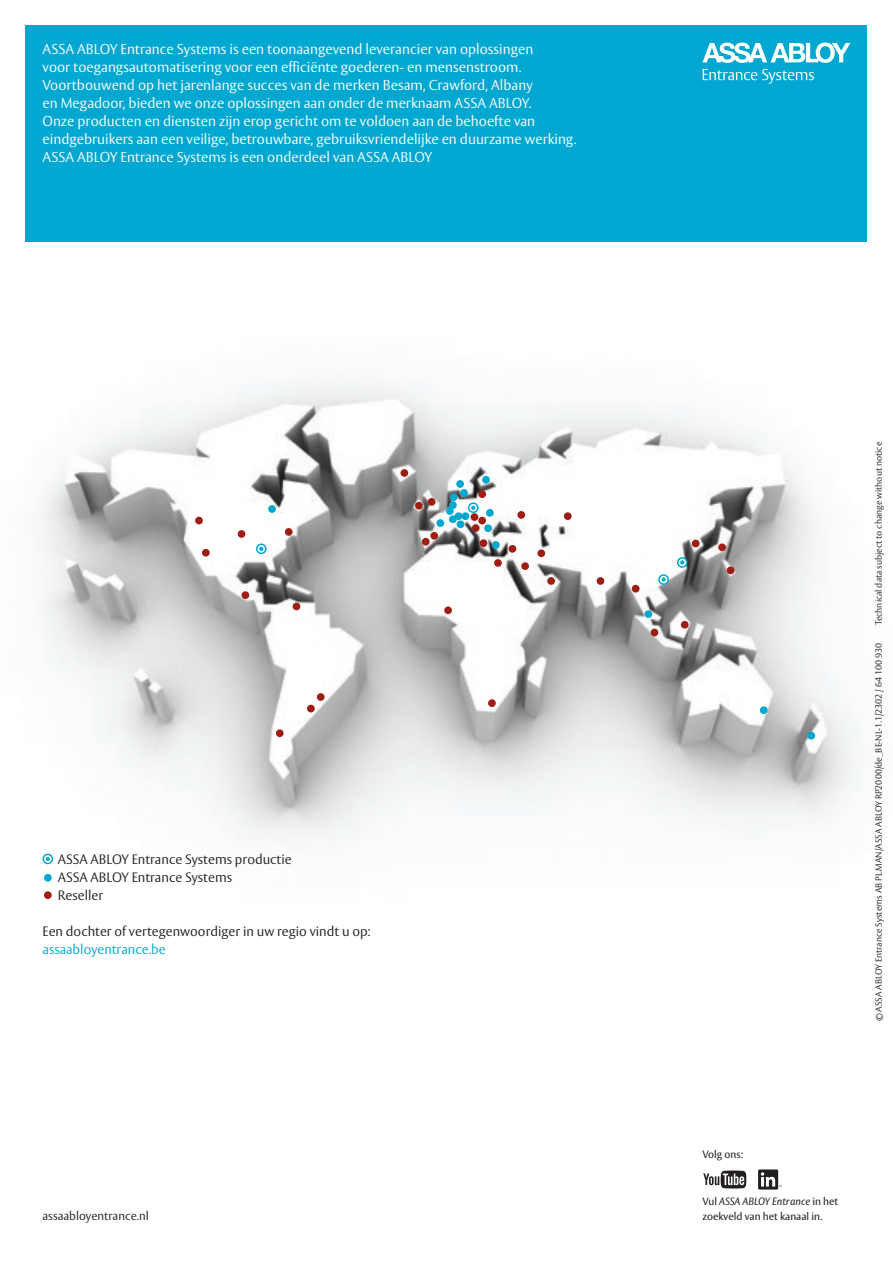
<style>
.page{position:relative;width:893px;height:1263px;background:#fff}
.page>*{position:absolute;margin:0;border:0;box-sizing:border-box;transform-origin:0 0}
.t1{font:300 14.25px/18px "ASSA Vesta";color:#fff}
.t2{font:300 13.5px/18px "ASSA Vesta";color:#231f20}
.t3{font:300 13.5px "ASSA Vesta";color:#00a7d1}
.t4{font:300 12px "ASSA Vesta";color:#231f20}
.t5{font:10.5px/15px "ASSA Vesta";color:#231f20}
.t6{font:300 9px "ASSA Vesta";color:#231f20}
.s1{font-style:italic}
</style>
<div class="page">
<img style="left:41px;top:381px;width:820px;height:518px">
<div style="left:644px;top:610px;width:8px;height:8px;background:#00a7d1;border-radius:50%"></div>
<div style="left:450px;top:493px;width:7px;height:8px;background:#00a7d1;border-radius:50%"></div>
<div style="left:760px;top:706px;width:8px;height:8px;background:#00a7d1;border-radius:50%"></div>
<div style="left:807px;top:732px;width:8px;height:7px;background:#00a7d1;border-radius:50%"></div>
<div style="left:462px;top:512px;width:7px;height:8px;background:#00a7d1;border-radius:50%"></div>
<div style="left:455px;top:512px;width:7px;height:8px;background:#00a7d1;border-radius:50%"></div>
<div style="left:486px;top:509px;width:8px;height:8px;background:#00a7d1;border-radius:50%"></div>
<div style="left:492px;top:541px;width:8px;height:8px;background:#00a7d1;border-radius:50%"></div>
<div style="left:484px;top:524px;width:8px;height:8px;background:#00a7d1;border-radius:50%"></div>
<div style="left:446px;top:507px;width:8px;height:8px;background:#00a7d1;border-radius:50%"></div>
<div style="left:449px;top:501px;width:8px;height:8px;background:#00a7d1;border-radius:50%"></div>
<div style="left:449px;top:515px;width:8px;height:8px;background:#00a7d1;border-radius:50%"></div>
<div style="left:457px;top:520px;width:7px;height:8px;background:#00a7d1;border-radius:50%"></div>
<div style="left:268px;top:505px;width:8px;height:8px;background:#00a7d1;border-radius:50%"></div>
<div style="left:456px;top:480px;width:8px;height:8px;background:#00a7d1;border-radius:50%"></div>
<div style="left:460px;top:489px;width:8px;height:8px;background:#00a7d1;border-radius:50%"></div>
<div style="left:468px;top:502px;width:11px;height:11px;border:2px solid #00a7d1;border-radius:50%"></div>
<svg style="left:471px;top:506px;width:4px;height:4px"></svg>
<div style="left:658px;top:574px;width:11px;height:11px;border:2px solid #00a7d1;border-radius:50%"></div>
<div style="left:677px;top:557px;width:11px;height:11px;border:2px solid #00a7d1;border-radius:50%"></div>
<svg style="left:661px;top:577px;width:5px;height:5px"></svg>
<svg style="left:680px;top:560px;width:4px;height:5px"></svg>
<div style="left:256px;top:543px;width:11px;height:11px;border:2px solid #00a7d1;border-radius:50%"></div>
<svg style="left:259px;top:547px;width:4px;height:4px"></svg>
<div style="left:482px;top:476px;width:8px;height:8px;background:#00a7d1;border-radius:50%"></div>
<div style="left:436px;top:519px;width:8px;height:8px;background:#00a7d1;border-radius:50%"></div>
<div style="left:428px;top:498px;width:7px;height:8px;background:#9e1d14;border-radius:50%"></div>
<div style="left:415px;top:502px;width:8px;height:8px;background:#9e1d14;border-radius:50%"></div>
<div style="left:400px;top:469px;width:8px;height:8px;background:#9e1d14;border-radius:50%"></div>
<div style="left:422px;top:538px;width:8px;height:7px;background:#9e1d14;border-radius:50%"></div>
<div style="left:430px;top:532px;width:8px;height:8px;background:#9e1d14;border-radius:50%"></div>
<div style="left:444px;top:606px;width:8px;height:8px;background:#9e1d14;border-radius:50%"></div>
<div style="left:242px;top:591px;width:7px;height:8px;background:#9e1d14;border-radius:50%"></div>
<div style="left:202px;top:549px;width:8px;height:8px;background:#9e1d14;border-radius:50%"></div>
<div style="left:195px;top:517px;width:8px;height:7px;background:#9e1d14;border-radius:50%"></div>
<div style="left:238px;top:530px;width:7px;height:8px;background:#9e1d14;border-radius:50%"></div>
<div style="left:285px;top:528px;width:8px;height:8px;background:#9e1d14;border-radius:50%"></div>
<div style="left:293px;top:603px;width:7px;height:7px;background:#9e1d14;border-radius:50%"></div>
<div style="left:276px;top:729px;width:8px;height:8px;background:#9e1d14;border-radius:50%"></div>
<div style="left:307px;top:705px;width:8px;height:7px;background:#9e1d14;border-radius:50%"></div>
<div style="left:317px;top:693px;width:8px;height:8px;background:#9e1d14;border-radius:50%"></div>
<div style="left:472px;top:524px;width:8px;height:8px;background:#9e1d14;border-radius:50%"></div>
<div style="left:478px;top:517px;width:8px;height:7px;background:#9e1d14;border-radius:50%"></div>
<div style="left:471px;top:513px;width:7px;height:8px;background:#9e1d14;border-radius:50%"></div>
<div style="left:478px;top:490px;width:8px;height:8px;background:#9e1d14;border-radius:50%"></div>
<div style="left:488px;top:699px;width:8px;height:8px;background:#9e1d14;border-radius:50%"></div>
<div style="left:494px;top:559px;width:8px;height:8px;background:#9e1d14;border-radius:50%"></div>
<div style="left:509px;top:545px;width:7px;height:8px;background:#9e1d14;border-radius:50%"></div>
<div style="left:521px;top:562px;width:8px;height:8px;background:#9e1d14;border-radius:50%"></div>
<div style="left:547px;top:577px;width:8px;height:8px;background:#9e1d14;border-radius:50%"></div>
<div style="left:537px;top:549px;width:8px;height:8px;background:#9e1d14;border-radius:50%"></div>
<div style="left:564px;top:512px;width:8px;height:8px;background:#9e1d14;border-radius:50%"></div>
<div style="left:517px;top:511px;width:8px;height:8px;background:#9e1d14;border-radius:50%"></div>
<div style="left:480px;top:539px;width:7px;height:8px;background:#9e1d14;border-radius:50%"></div>
<div style="left:597px;top:577px;width:7px;height:8px;background:#9e1d14;border-radius:50%"></div>
<div style="left:632px;top:585px;width:7px;height:8px;background:#9e1d14;border-radius:50%"></div>
<div style="left:651px;top:629px;width:7px;height:7px;background:#9e1d14;border-radius:50%"></div>
<div style="left:692px;top:540px;width:8px;height:7px;background:#9e1d14;border-radius:50%"></div>
<div style="left:718px;top:543px;width:8px;height:8px;background:#9e1d14;border-radius:50%"></div>
<div style="left:727px;top:566px;width:7px;height:8px;background:#9e1d14;border-radius:50%"></div>
<div style="left:681px;top:621px;width:8px;height:8px;background:#9e1d14;border-radius:50%"></div>
<div style="left:26px;top:26px;width:841px;height:216px;background:#00a7d1"></div>
<div style="left:44px;top:891px;width:8px;height:8px;background:#9e1d14;border-radius:50%"></div>
<div style="left:43px;top:854px;width:9px;height:9px;background:#2fb6d9;border-radius:50%"></div>
<div style="left:43px;top:854px;width:10px;height:10px;border:2px solid #00a7d1;border-radius:50%"></div>
<svg style="left:46px;top:857px;width:4px;height:4px"></svg>
<div style="left:44px;top:874px;width:8px;height:8px;background:#00a7d1;border-radius:50%"></div>
<svg style="left:702px;top:43px;width:148px;height:20px"></svg>
<svg style="left:703px;top:69px;width:111px;height:15px"></svg>
<svg style="left:703px;top:1170px;width:43px;height:18px"></svg>
<svg style="left:758px;top:1169px;width:24px;height:20px"></svg>
<p class="t1" style="left:43px;top:41px;width:535px">ASSA ABLOY Entrance Systems is een toonaangevend leverancier van oplossingen<br>voor toegangsautomatisering voor een efficiënte goederen- en mensenstroom.<br>Voortbouwend op het jarenlange succes van de merken Besam, Crawford, Albany<br>en Megadoor, bieden we onze oplossingen aan onder de merknaam ASSA ABLOY.<br>Onze producten en diensten zijn erop gericht om te voldoen aan de behoefte van eindgebruikers aan een veilige, betrouwbare, gebruiksvriendelijke en duurzame werking.<br>ASSA ABLOY Entrance Systems is een onderdeel van ASSA ABLOY</p>
<p class="t2" style="left:58px;top:851px;width:235px">ASSA ABLOY Entrance Systems productie<br>ASSA ABLOY Entrance Systems<br>Reseller</p>
<p class="t2" style="left:43px;top:923px;width:330px">Een dochter of vertegenwoordiger in uw regio vindt u op:</p>
<p class="t3" style="left:43px;top:941px;width:125px">assaabloyentrance.be</p>
<p class="t4" style="left:43px;top:1209px;width:108px">assaabloyentrance.nl</p>
<p class="t6" style="left:873px;top:625px;width:185px;rotate:-90deg">Technical data subject to change without notice</p>
<p class="t6" style="left:873px;top:1021px;width:380px;rotate:-90deg">© ASSA ABLOY Entrance Systems AB PL.MAN/ASSA ABLOY RP2000/de_BE-NL-1.1/2302 / 64 100 930</p>
<p class="t5" style="left:702px;top:1147px;width:42px">Volg ons:</p>
<p class="t5" style="left:702px;top:1194px;width:137px">Vul <span class="s1">ASSA ABLOY Entrance</span> in het zoekveld van het kanaal in.</p>
</div>
